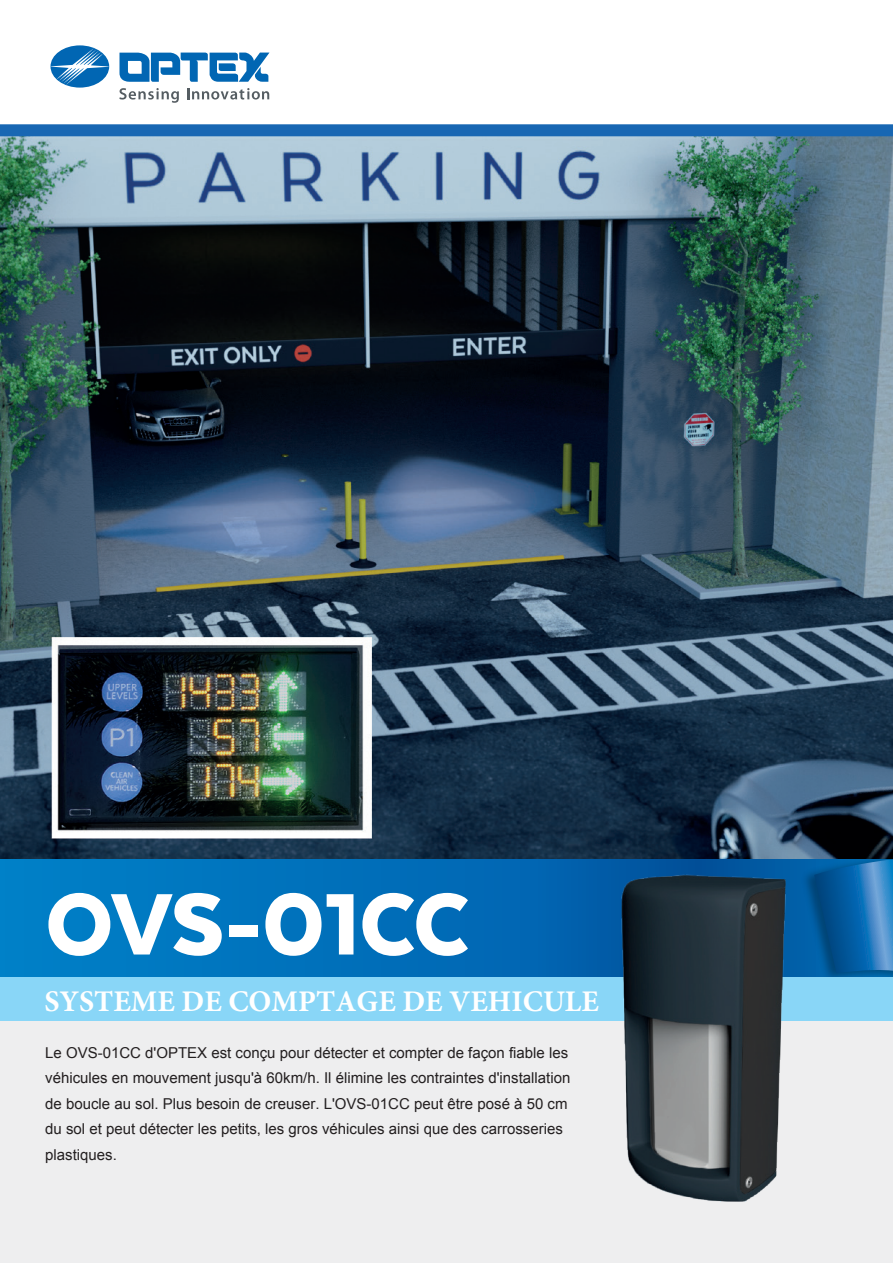
<style>
.page{position:relative;width:893px;height:1263px;background:#fff}
.page>*{position:absolute;margin:0;border:0;box-sizing:border-box;transform-origin:0 0}
.t1{font:900 100.5px "Texta";letter-spacing:-.01em;color:#fff}
.t2{font:700 30px "Minion Pro";color:#fff}
.t3{font:15px/25.5px "Arial";color:#231f20}
</style>
<div class="page">
<div style="left:0;top:821px;width:893px;height:442px;background:#eeeeef"></div>
<img style="left:0;top:136px;width:893px;height:724px">
<svg style="left:51px;top:45px;width:58px;height:43px"></svg>
<svg style="left:51px;top:48px;width:58px;height:37px"></svg>
<svg style="left:119px;top:53px;width:150px;height:50px"></svg>
<div style="left:0;top:964px;width:893px;height:57px;background:#89d6f7"></div>
<svg style="left:0;top:860px;width:798px;height:117px;background:#006fb9"></svg>
<img style="left:798px;top:860px;width:95px;height:117px">
<svg style="left:814px;top:860px;width:79px;height:113px;background:#196bab"></svg>
<div style="left:0;top:124px;width:893px;height:12px;background:#1867b3"></div>
<img style="left:621px;top:874px;width:164px;height:327px">
<h1 class="t1" style="left:46px;top:872px;width:425px">OVS-01CC</h1>
<h2 class="t2" style="left:44px;top:980px;width:556px">SYSTEME DE COMPTAGE DE VEHICULE</h2>
<p class="t3" style="left:45px;top:1039px;width:527px">Le OVS-01CC d'OPTEX est conçu pour détecter et compter de façon fiable les véhicules en mouvement jusqu'à 60km/h. Il élimine les contraintes d'installation de boucle au sol. Plus besoin de creuser. L'OVS-01CC peut être posé à 50 cm du sol et peut détecter les petits, les gros véhicules ainsi que des carrosseries plastiques.</p>
</div>
